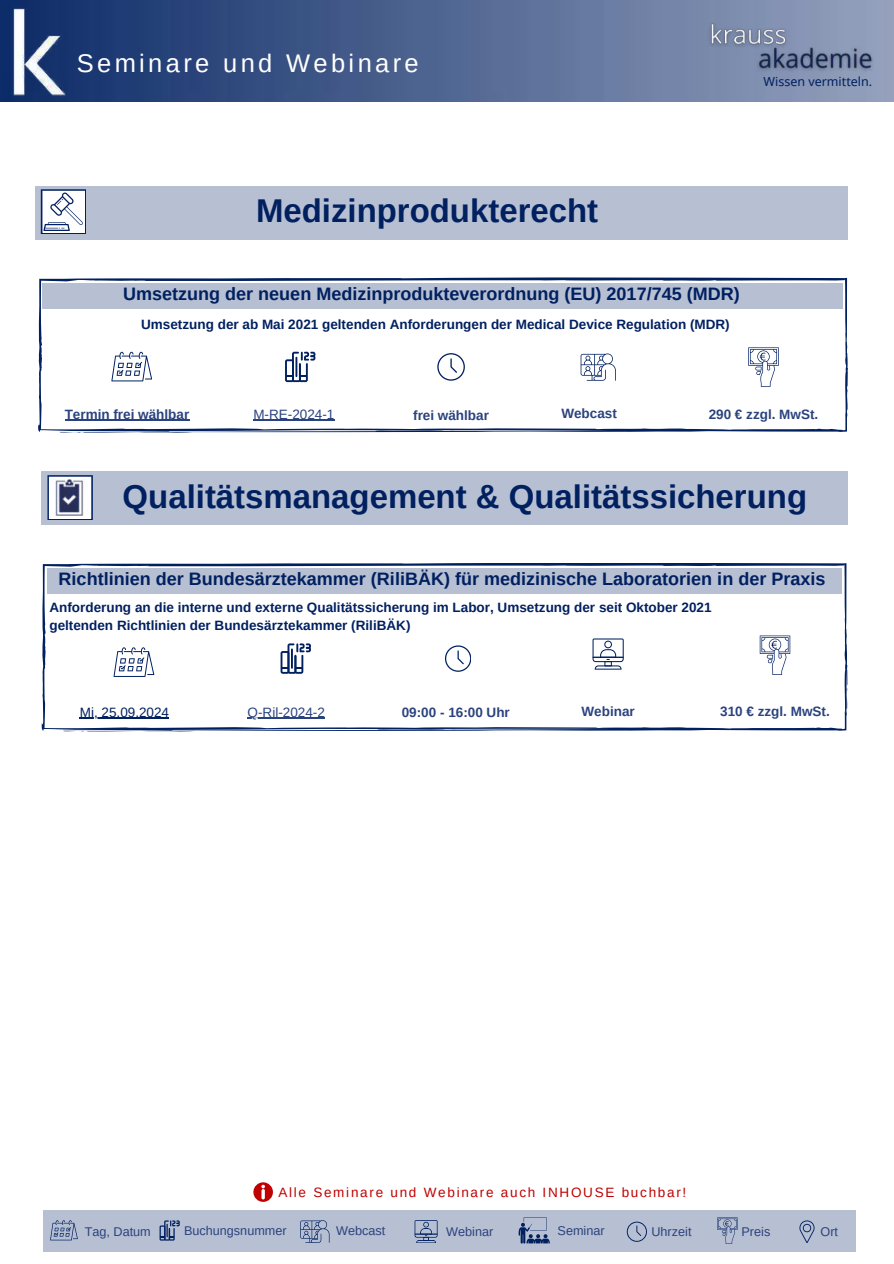
<style>
.page{position:relative;width:894px;height:1264px;background:#fff}
.page>*{position:absolute;margin:0;border:0;box-sizing:border-box;transform-origin:0 0}
.t1{font:700 32.85px "Arimo";color:#002060}
.t2{font:25.5px "Arimo";letter-spacing:.13em;color:#fffefe}
.t3{font:700 18px "Arimo";color:#002060}
.t4{font:700 13.5px/18px "Arimo";color:#002060}
.t5{font:700 13.5px "Arimo";color:#2a427e}
.t6{font:13.5px "Arimo";letter-spacing:.13em;color:#c00000}
.t7{font:13.5px "Arimo";color:#2a427e}
.t8{font:13.5px "Arimo";color:#002060}
.t9{font:12.6px "Arimo";color:#2a427e}
.t10{font:12.45px "Noto Sans";color:#002060}
</style>
<div class="page">
<svg style="left:253px;top:1182px;width:19px;height:19px"></svg>
<div style="left:43px;top:1209px;width:812px;height:42px;background:#b7bfd2"></div>
<svg style="left:50px;top:1220px;width:28px;height:20px"></svg>
<svg style="left:159px;top:1220px;width:21px;height:20px"></svg>
<svg style="left:414px;top:1220px;width:23px;height:22px"></svg>
<svg style="left:518px;top:1217px;width:31px;height:26px"></svg>
<svg style="left:626px;top:1221px;width:20px;height:20px"></svg>
<svg style="left:717px;top:1217px;width:20px;height:26px"></svg>
<svg style="left:799px;top:1220px;width:14px;height:22px"></svg>
<svg style="left:300px;top:1220px;width:29px;height:22px"></svg>
<div style="left:41px;top:471px;width:806px;height:53px;background:#b7bfd2"></div>
<svg style="left:47px;top:475px;width:46px;height:45px"></svg>
<div style="left:49px;top:476px;width:42px;height:42px;background:#fff"></div>
<img style="left:54px;top:479px;width:32px;height:36px">
<div style="left:36px;top:186px;width:812px;height:53px;background:#b7bfd2"></div>
<svg style="left:41px;top:189px;width:45px;height:45px;background:#c5ccda"></svg>
<svg style="left:38px;top:277px;width:809px;height:156px"></svg>
<svg style="left:111px;top:352px;width:41px;height:29px"></svg>
<svg style="left:285px;top:352px;width:30px;height:30px"></svg>
<svg style="left:748px;top:347px;width:30px;height:40px"></svg>
<div style="left:43px;top:283px;width:799px;height:25px;background:#b7bfd2"></div>
<svg style="left:580px;top:353px;width:35px;height:27px"></svg>
<svg style="left:437px;top:353px;width:28px;height:28px"></svg>
<hr style="left:65px;top:419px;width:124px;height:2px;background:#2a427e">
<hr style="left:253px;top:419px;width:81px;height:2px;background:#2a427e">
<svg style="left:42px;top:563px;width:805px;height:168px"></svg>
<div style="left:47px;top:568px;width:794px;height:26px;background:#b7bfd2"></div>
<svg style="left:113px;top:647px;width:41px;height:29px"></svg>
<svg style="left:280px;top:643px;width:31px;height:30px"></svg>
<svg style="left:759px;top:635px;width:31px;height:40px"></svg>
<svg style="left:445px;top:645px;width:25px;height:26px"></svg>
<svg style="left:592px;top:638px;width:31px;height:31px"></svg>
<hr style="left:80px;top:717px;width:89px;height:1px;background:#002060">
<hr style="left:247px;top:718px;width:78px;height:1px;background:#2a427e">
<img style="left:0;top:0;width:893px;height:101px">
<img style="left:0;top:3px;width:96px;height:96px">
<img style="left:705px;top:17px;width:86px;height:34px">
<img style="left:753px;top:41px;width:126px;height:34px">
<h2 class="t2" style="left:77px;top:47px;width:343px">Seminare und Webinare</h2>
<p class="t10" style="left:763px;top:73px;width:110px">Wissen vermitteln.</p>
<h1 class="t1" style="left:256px;top:188px;width:343px">Medizinprodukterecht</h1>
<h3 class="t3" style="left:123px;top:282px;width:618px">Umsetzung der neuen Medizinprodukteverordnung (EU) 2017/745 (MDR)</h3>
<p class="t4" style="left:141px;top:315px;width:590px">Umsetzung der ab Mai 2021 geltenden Anforderungen der Medical Device Regulation (MDR)</p>
<p class="t5" style="left:65px;top:404px;width:126px">Termin frei wählbar</p>
<p class="t7" style="left:253px;top:405px;width:83px">M-RE-2024-1</p>
<p class="t5" style="left:561px;top:404px;width:57px">Webcast</p>
<p class="t5" style="left:708px;top:405px;width:111px">290 € zzgl. MwSt.</p>
<p class="t5" style="left:413px;top:405px;width:77px">frei wählbar</p>
<h1 class="t1" style="left:123px;top:474px;width:685px">Qualitätsmanagement &amp; Qualitätssicherung</h1>
<h3 class="t3" style="left:59px;top:566px;width:768px">Richtlinien der Bundesärztekammer (RiliBÄK) für medizinische Laboratorien in der Praxis</h3>
<p class="t4" style="left:49px;top:598px;width:663px">Anforderung an die interne und externe Qualitätssicherung im Labor, Umsetzung der seit Oktober 2021 geltenden Richtlinien der Bundesärztekammer (RiliBÄK)</p>
<p class="t8" style="left:80px;top:703px;width:91px">Mi, 25.09.2024</p>
<p class="t7" style="left:247px;top:703px;width:79px">Q-Ril-2024-2</p>
<p class="t5" style="left:401px;top:702px;width:110px">09:00 - 16:00 Uhr</p>
<p class="t5" style="left:581px;top:702px;width:55px">Webinar</p>
<p class="t5" style="left:720px;top:702px;width:111px">310 € zzgl. MwSt.</p>
<p class="t6" style="left:278px;top:1183px;width:409px">Alle Seminare und Webinare auch INHOUSE buchbar!</p>
<p class="t9" style="left:557px;top:1222px;width:49px">Seminar</p>
<p class="t9" style="left:741px;top:1223px;width:30px">Preis</p>
<p class="t9" style="left:85px;top:1223px;width:68px">Tag, Datum</p>
<p class="t9" style="left:184px;top:1222px;width:104px">Buchungsnummer</p>
<p class="t9" style="left:336px;top:1222px;width:51px">Webcast</p>
<p class="t9" style="left:446px;top:1223px;width:49px">Webinar</p>
<p class="t9" style="left:651px;top:1223px;width:42px">Uhrzeit</p>
<p class="t9" style="left:820px;top:1223px;width:19px">Ort</p>
</div>
